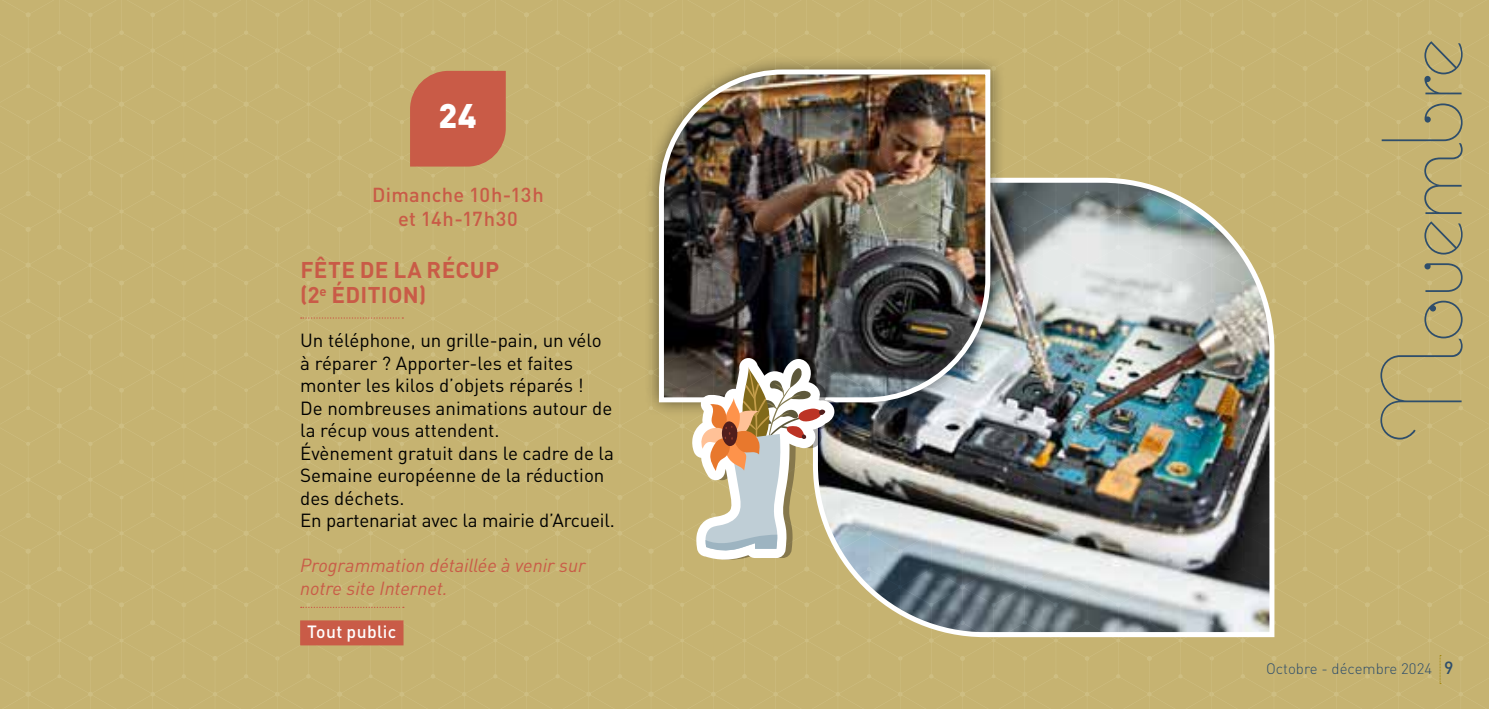
<style>
.page{position:relative;width:1489px;height:709px;background:#fff}
.page>*{position:absolute;margin:0;border:0;box-sizing:border-box;transform-origin:0 0}
.t1{font:100 112.5px "Coquette";letter-spacing:-.085em;color:#2f4e6b}
.t2{font:900 33.75px "DIN Pro";color:#fff}
.t3{font:700 22.5px/25px "DIN Pro";letter-spacing:.015em;color:#c95b47}
.t4{font:500 20px/24px "DIN Pro";letter-spacing:.015em;color:#c95b47;text-align:center}
.t5{font:18.75px/22.5px "DIN Pro";color:#000}
.t6{font:italic 18.75px/22.5px "DIN Pro";color:#c95b47}
.t7{font:500 17.5px "DIN Pro";letter-spacing:.025em;color:#fff}
.t8{font:500 17.5px "DIN Pro";color:#2f4e6b}
.t9{font:300 15px "DIN Pro";color:#2f4e6b}
</style>
<div class="page">
<div style="left:0;top:0;width:277px;height:193px;background:#c6b371"></div>
<div style="left:277px;top:0;width:311px;height:193px;background:#c6b371"></div>
<img style="left:588px;top:0;width:312px;height:193px">
<svg style="left:900px;top:0;width:311px;height:193px;background:#b8a56e"></svg>
<div style="left:1211px;top:0;width:277px;height:193px;background:#c6b371"></div>
<div style="left:0;top:194px;width:277px;height:321px;background:#c6b371"></div>
<div style="left:277px;top:194px;width:311px;height:321px;background:#c6b371"></div>
<img style="left:588px;top:194px;width:312px;height:321px">
<img style="left:900px;top:194px;width:311px;height:321px">
<svg style="left:1211px;top:194px;width:277px;height:321px;background:#bbac75"></svg>
<div style="left:0;top:515px;width:277px;height:194px;background:#c6b371"></div>
<div style="left:277px;top:515px;width:311px;height:194px;background:#c6b371"></div>
<svg style="left:588px;top:515px;width:312px;height:194px;background:#c2b378"></svg>
<svg style="left:900px;top:515px;width:311px;height:194px;background:#b1ae97"></svg>
<svg style="left:1211px;top:515px;width:277px;height:194px;background:#beae76"></svg>
<svg style="left:692px;top:358px;width:148px;height:201px"></svg>
<svg style="left:1439px;top:655px;width:1px;height:29px"></svg>
<svg style="left:301px;top:317px;width:102px;height:1px"></svg>
<svg style="left:301px;top:606px;width:103px;height:2px"></svg>
<div style="left:300px;top:620px;width:103px;height:25px;background:#c95b47"></div>
<svg style="left:410px;top:71px;width:96px;height:96px;background:#c8614a"></svg>
<h2 class="t2" style="left:438px;top:87px;width:39px">24</h2>
<p class="t4" style="left:372px;top:181px;width:173px">Dimanche 10h-13h et 14h-17h30</p>
<p class="t3" style="left:300px;top:255px;width:201px">FÊTE DE LA RÉCUP (2<sup>e</sup> ÉDITION)</p>
<p class="t5" style="left:300px;top:327px;width:316px">Un téléphone, un grille-pain, un vélo à réparer ? Apporter-les et faites monter les kilos d’objets réparés !<br>De nombreuses animations autour de la récup vous attendent.<br>Évènement gratuit dans le cadre de la<br>Semaine européenne de la réduction des déchets.<br>En partenariat avec la mairie d’Arcueil.</p>
<p class="t6" style="left:300px;top:552px;width:287px">Programmation détaillée à venir sur notre site Internet.</p>
<p class="t7" style="left:307px;top:617px;width:91px">Tout public</p>
<h1 class="t1" style="left:1351px;top:444px;width:410px;rotate:-90deg">Novembre</h1>
<p class="t9" style="left:1265px;top:657px;width:167px">Octobre - décembre 2024</p>
<p class="t8" style="left:1443px;top:653px;width:11px">9</p>
</div>
